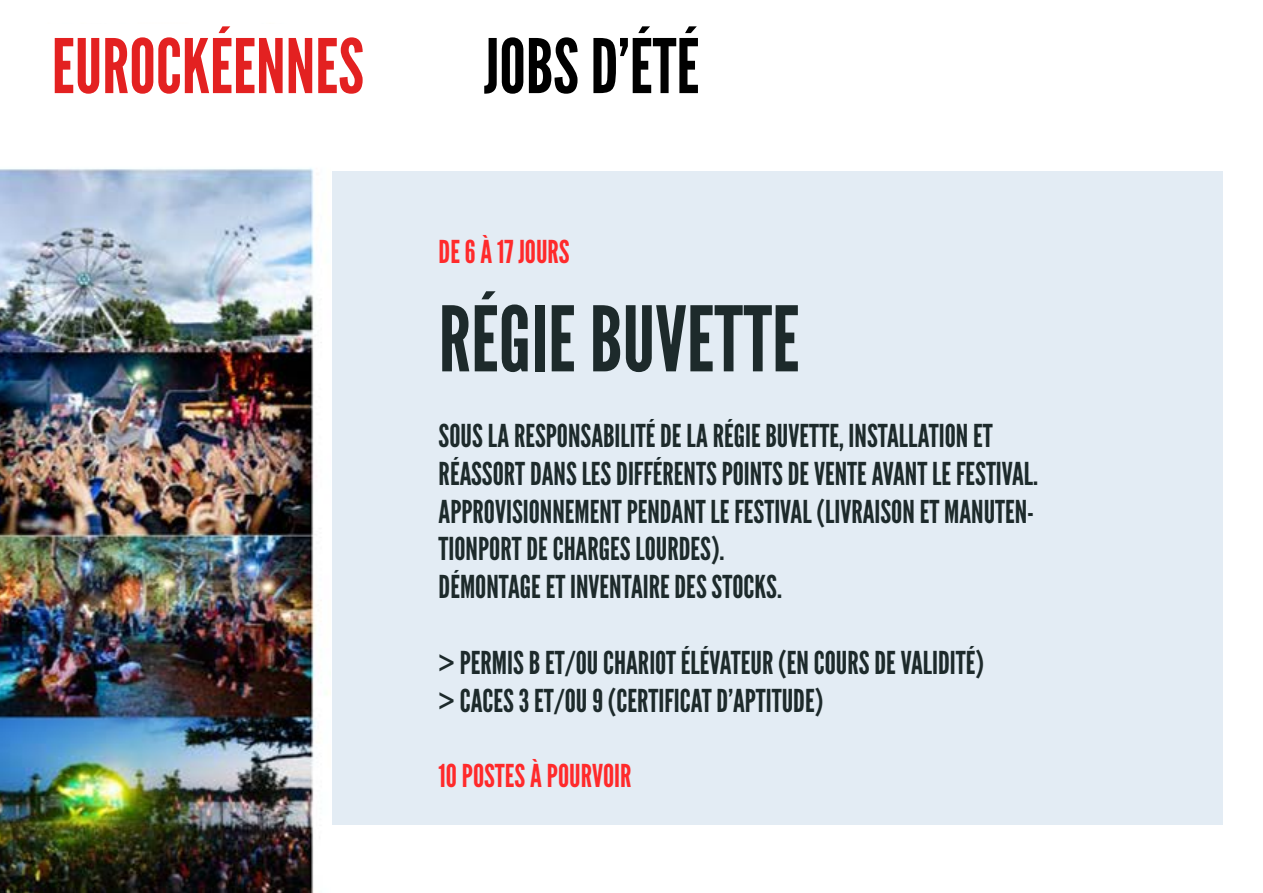
<style>
.page{position:relative;width:1263px;height:893px;background:#fff}
.page>*{position:absolute;margin:0;border:0;box-sizing:border-box;transform-origin:0 0}
.t1{font:90px "League Gothic";color:#1d2a2b}
.t2{font:75px "League Gothic";color:#e32121}
.t3{font:75px "League Gothic";color:#000}
.t4{font:31.5px/37.8px "League Gothic";color:#1d2a2b}
.t5{font:31.5px "League Gothic";color:#ff2a2b}
</style>
<div class="page">
<img style="left:0;top:168px;width:329px;height:725px">
<div style="left:332px;top:171px;width:890px;height:654px;background:#e3ecf4"></div>
<h2 class="t2" style="left:52px;top:23px;width:314px">EUROCKÉENNES</h2>
<h2 class="t3" style="left:484px;top:23px;width:217px">JOBS D’ÉTÉ</h2>
<p class="t5" style="left:439px;top:234px;width:133px">DE 6 À 17 JOURS</p>
<h1 class="t1" style="left:439px;top:288px;width:362px">RÉGIE BUVETTE</h1>
<p class="t4" style="left:439px;top:417px;width:601px">SOUS LA RESPONSABILITÉ DE LA RÉGIE BUVETTE, INSTALLATION ET RÉASSORT DANS LES DIFFÉRENTS POINTS DE VENTE AVANT LE FESTIVAL.<br>APPROVISIONNEMENT PENDANT LE FESTIVAL (LIVRAISON ET MANUTEN-TIONPORT DE CHARGES LOURDES).<br>DÉMONTAGE ET INVENTAIRE DES STOCKS.</p>
<p class="t4" style="left:439px;top:644px;width:547px">&gt; PERMIS B ET/OU CHARIOT ÉLÉVATEUR (EN COURS DE VALIDITÉ) &gt; CACES 3 ET/OU 9 (CERTIFICAT D’APTITUDE)</p>
<p class="t5" style="left:439px;top:758px;width:194px">10 POSTES À POURVOIR</p>
</div>
